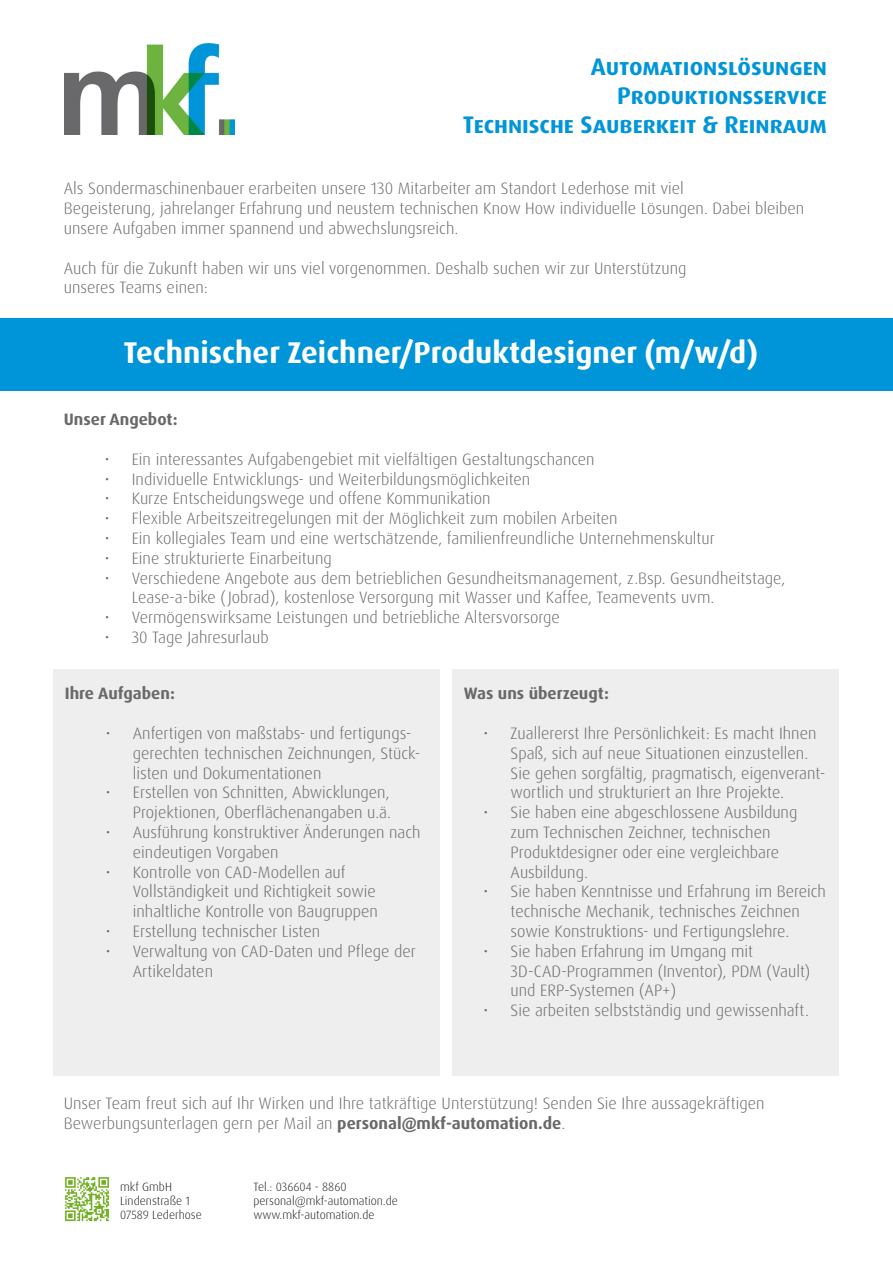
<style>
.page{position:relative;width:893px;height:1263px;background:#fff}
.page>*{position:absolute;margin:0;border:0;box-sizing:border-box;transform-origin:0 0}
.t1{font:700 30px "Dax OT";color:#fff}
.t2{font:700 24px/28.8px "Dax OT";color:#0095d9;text-align:right}
.t3{font:300 16.5px/19.8px "Dax OT";color:#69696c}
.t4{font:700 16.5px "Dax OT";color:#69696c}
.t5{font:300 12px/14.4px "Dax OT";color:#231f20}
.s1{font-weight:700}
</style>
<div class="page">
<div style="left:452px;top:669px;width:387px;height:406px;background:#eeeeef"></div>
<div style="left:53px;top:669px;width:387px;height:406px;background:#eeeeef"></div>
<img style="left:65px;top:44px;width:170px;height:91px">
<div style="left:0;top:318px;width:893px;height:72px;background:#0095d9"></div>
<img style="left:64px;top:1177px;width:46px;height:45px">
<h2 class="t2" style="left:463px;top:53px;width:366px">Automationslösungen<br>Produktionsservice<br>Technische Sauberkeit &amp; Reinraum</h2>
<p class="t3" style="left:64px;top:179px;width:742px">Als Sondermaschinenbauer erarbeiten unsere 130 Mitarbeiter am Standort Lederhose mit viel<br>Begeisterung, jahrelanger Erfahrung und neustem technischen Know How individuelle Lösungen. Dabei bleiben unsere Aufgaben immer spannend und abwechslungsreich.</p>
<p class="t3" style="left:64px;top:258px;width:624px">Auch für die Zukunft haben wir uns viel vorgenommen. Deshalb suchen wir zur Unterstützung unseres Teams einen:</p>
<h1 class="t1" style="left:123px;top:333px;width:636px">Technischer Zeichner/Produktdesigner (m/w/d)</h1>
<p class="t4" style="left:64px;top:409px;width:115px">Unser Angebot:</p>
<p class="t3" style="left:105px;top:449px;width:491px">• Ein interessantes Aufgabengebiet mit vielfältigen Gestaltungschancen</p>
<p class="t3" style="left:105px;top:469px;width:427px">• Individuelle Entwicklungs- und Weiterbildungsmöglichkeiten</p>
<p class="t3" style="left:105px;top:489px;width:387px">• Kurze Entscheidungswege und offene Kommunikation</p>
<p class="t3" style="left:105px;top:509px;width:514px">• Flexible Arbeitszeitregelungen mit der Möglichkeit zum mobilen Arbeiten</p>
<p class="t3" style="left:105px;top:528px;width:611px">• Ein kollegiales Team und eine wertschätzende, familienfreundliche Unternehmenskultur</p>
<p class="t3" style="left:105px;top:548px;width:229px">• Eine strukturierte Einarbeitung</p>
<p class="t3" style="left:132px;top:568px;width:655px;text-indent:-27px">• Verschiedene Angebote aus dem betrieblichen Gesundheitsmanagement, z.Bsp. Gesundheitstage,<br>Lease-a-bike (Jobrad), kostenlose Versorgung mit Wasser und Kaffee, Teamevents uvm.</p>
<p class="t3" style="left:105px;top:608px;width:457px">• Vermögenswirksame Leistungen und betriebliche Altersvorsorge</p>
<p class="t3" style="left:105px;top:627px;width:165px">• 30 Tage Jahresurlaub</p>
<p class="t4" style="left:65px;top:683px;width:112px">Ihre Aufgaben:</p>
<p class="t3" style="left:133px;top:723px;width:289px;text-indent:-27px">• Anfertigen von maßstabs- und fertigungs&shy;gerechten technischen Zeichnungen, Stück&shy;listen und Dokumentationen</p>
<p class="t3" style="left:106px;top:783px;width:287px;text-align:right">• Erstellen von Schnitten, Abwicklungen,<br>Projektionen, Oberflächenangaben u.ä.</p>
<p class="t3" style="left:133px;top:822px;width:289px;text-indent:-27px">• Ausführung konstruktiver Änderungen nach eindeutigen Vorgaben</p>
<p class="t3" style="left:133px;top:862px;width:246px;text-indent:-27px">• Kontrolle von CAD-Modellen auf<br>Vollständigkeit und Richtigkeit sowie inhaltliche Kontrolle von Baugruppen</p>
<p class="t3" style="left:106px;top:921px;width:216px">• Erstellung technischer Listen</p>
<p class="t3" style="left:133px;top:941px;width:285px;text-indent:-27px">• Verwaltung von CAD-Daten und Pflege der<br>Artikeldaten</p>
<p class="t4" style="left:464px;top:683px;width:147px">Was uns überzeugt:</p>
<p class="t3" style="left:511px;top:723px;width:316px;text-indent:-27px">• Zuallererst Ihre Persönlichkeit: Es macht Ihnen Spaß, sich auf neue Situationen einzustellen.<br>Sie gehen sorgfältig, pragmatisch, eigenverant&shy;wortlich und strukturiert an Ihre Projekte.</p>
<p class="t3" style="left:511px;top:803px;width:288px;text-indent:-27px">• Sie haben eine abgeschlossene Ausbildung zum Technischen Zeichner, technischen Produktdesigner oder eine vergleichbare Ausbildung.</p>
<p class="t3" style="left:484px;top:882px;width:344px;text-align:center">• Sie haben Kenntnisse und Erfahrung im Bereich technische Mechanik, technisches Zeichnen<br>sowie Konstruktions- und Fertigungslehre.</p>
<p class="t3" style="left:511px;top:941px;width:301px;text-indent:-27px">• Sie haben Erfahrung im Umgang mit<br>3D-CAD-Programmen (Inventor), PDM (Vault) und ERP-Systemen (AP+)</p>
<p class="t3" style="left:484px;top:1001px;width:327px">• Sie arbeiten selbstständig und gewissenhaft.</p>
<p class="t3" style="left:64px;top:1094px;width:702px">Unser Team freut sich auf Ihr Wirken und Ihre tatkräftige Unterstützung! Senden Sie Ihre aussagekräftigen<br>Bewerbungsunterlagen gern per Mail an <span class="s1">personal@mkf-automation.de</span>.</p>
<p class="t5" style="left:120px;top:1179px;width:83px">mkf GmbH<br>Lindenstraße 1<br>07589 Lederhose</p>
<p class="t5" style="left:253px;top:1179px;width:146px">Tel.: 036604 - 8860 personal@mkf-automation.de www.mkf-automation.de</p>
</div>
